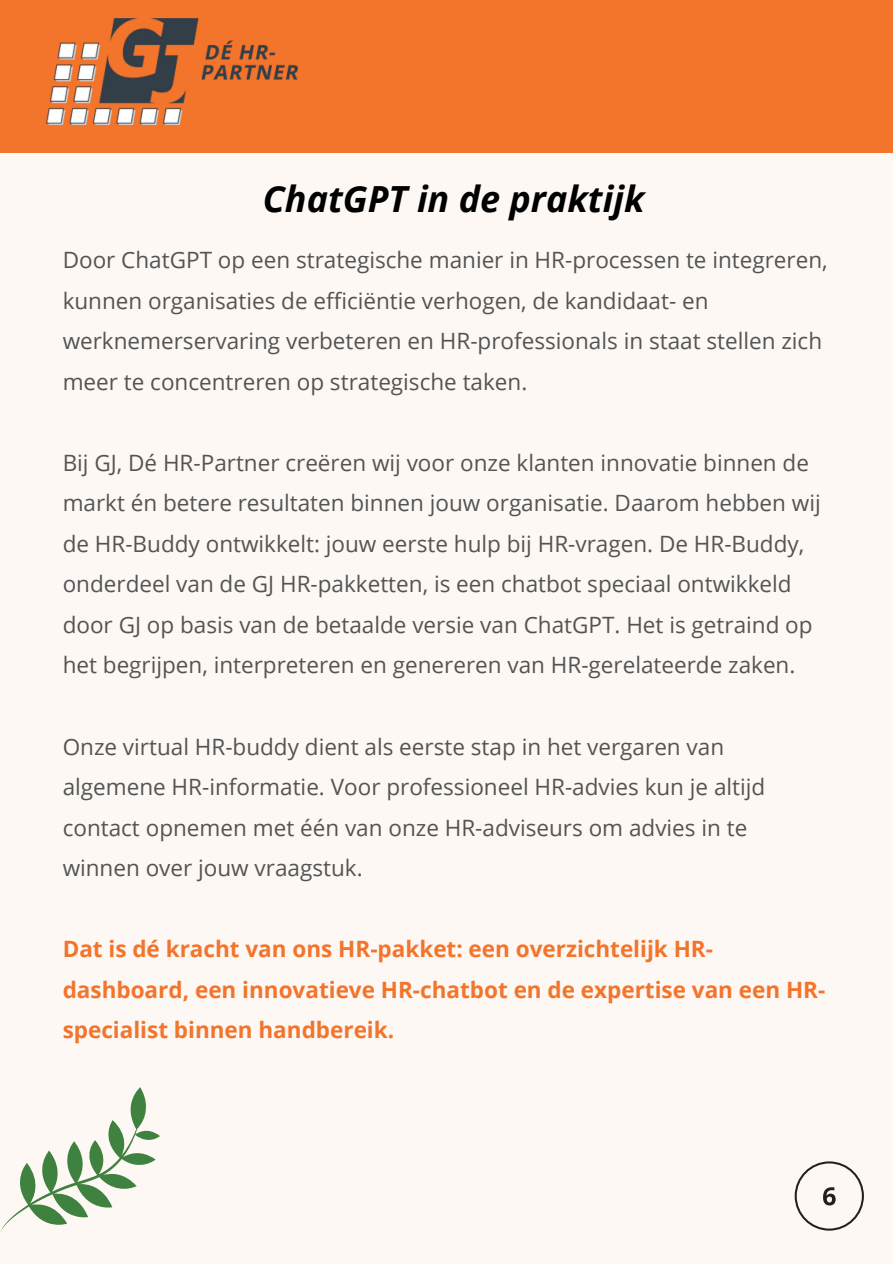
<style>
.page{position:relative;width:893px;height:1264px;background:#fff}
.page>*{position:absolute;margin:0;border:0;box-sizing:border-box;transform-origin:0 0}
.t1{font:italic 700 36px "Open Sans";color:#000}
.t2{font:22.5px/40.5px "Open Sans";color:#545454}
.t3{font:700 22.5px/40.5px "Open Sans";color:#f3742b}
</style>
<div class="page">
<div style="left:0;top:0;width:892px;height:1263px;background:#fdf8f4"></div>
<div style="left:0;top:0;width:892px;height:153px;background:#f3742b"></div>
<img style="left:46px;top:18px;width:251px;height:106px">
<svg style="left:0;top:1087px;width:160px;height:145px"></svg>
<svg style="left:794px;top:1161px;width:69px;height:69px"></svg>
<h2 class="t1" style="left:263px;top:174px;width:383px">ChatGPT in de praktijk</h2>
<h1 class="t2" style="left:63px;top:239px;width:766px">Door ChatGPT op een strategische manier in HR-processen te integreren, kunnen organisaties de efficiëntie verhogen, de kandidaat- en werknemerservaring verbeteren en HR-professionals in staat stellen zich meer te concentreren op strategische taken.</h1>
<p class="t2" style="left:63px;top:442px;width:759px">Bij GJ, Dé HR-Partner creëren wij voor onze klanten innovatie binnen de markt én betere resultaten binnen jouw organisatie. Daarom hebben wij de HR-Buddy ontwikkelt: jouw eerste hulp bij HR-vragen. De HR-Buddy, onderdeel van de GJ HR-pakketten, is een chatbot speciaal ontwikkeld door GJ op basis van de betaalde versie van ChatGPT. Het is getraind op het begrijpen, interpreteren en genereren van HR-gerelateerde zaken.</p>
<p class="t2" style="left:63px;top:725px;width:704px">Onze virtual HR-buddy dient als eerste stap in het vergaren van algemene HR-informatie. Voor professioneel HR-advies kun je altijd contact opnemen met één van onze HR-adviseurs om advies in te winnen over jouw vraagstuk.</p>
<p class="t3" style="left:63px;top:928px;width:764px">Dat is dé kracht van ons HR-pakket: een overzichtelijk HR&shy;dashboard, een innovatieve HR-chatbot en de expertise van een HR&shy;specialist binnen handbereik.</p>
</div>
